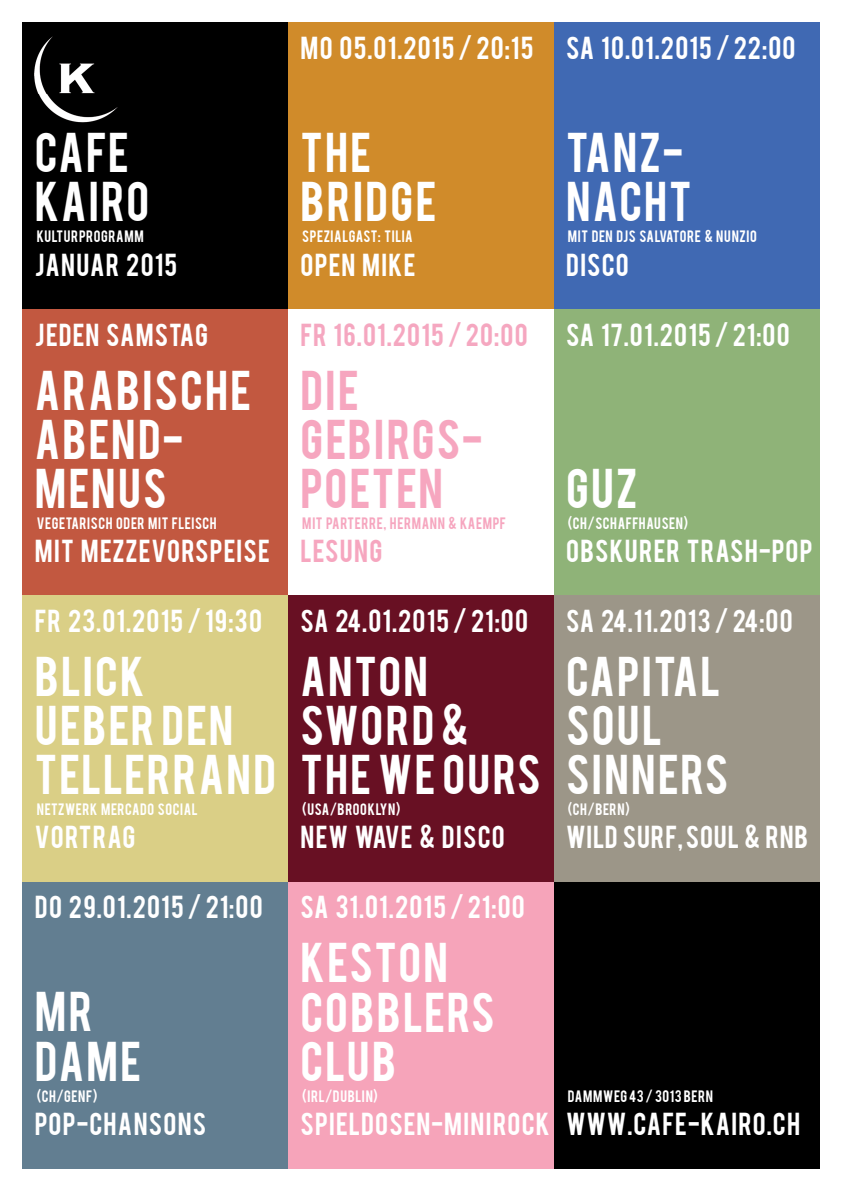
<style>
.page{position:relative;width:842px;height:1191px;background:#fff}
.page>*{position:absolute;margin:0;border:0;box-sizing:border-box;transform-origin:0 0}
.t1{font:44px/49px "Bebas";letter-spacing:.05em;color:#fff}
.t2{font:44px/49px "Bebas";letter-spacing:.045em;color:#f6a6bf}
.t3{font:44px/49px "Bebas";letter-spacing:.03em;color:#fff}
.t4{font:25px "Bebas";letter-spacing:.045em;color:#fff}
.t5{font:25px "Bebas";letter-spacing:.05em;color:#f5a7c0}
.t6{font:25px "Bebas";letter-spacing:.05em;color:#f6a6bf}
.t7{font:13px "Bebas";letter-spacing:.05em;color:#fff}
.t8{font:13px "Bebas";letter-spacing:.05em;color:#f6a6bf}
</style>
<div class="page">
<div style="left:288px;top:882px;width:266px;height:286px;background:#f6a4ba"></div>
<div style="left:23px;top:23px;width:265px;height:286px;background:#000"></div>
<div style="left:288px;top:23px;width:266px;height:286px;background:#d08b2a"></div>
<div style="left:554px;top:23px;width:265px;height:286px;background:#4069b3"></div>
<div style="left:23px;top:309px;width:265px;height:286px;background:#c25840"></div>
<div style="left:554px;top:309px;width:265px;height:286px;background:#8fb378"></div>
<div style="left:23px;top:595px;width:265px;height:287px;background:#dacf86"></div>
<div style="left:288px;top:595px;width:266px;height:287px;background:#681023"></div>
<div style="left:554px;top:595px;width:265px;height:287px;background:#9c9688"></div>
<div style="left:23px;top:882px;width:265px;height:286px;background:#627e91"></div>
<img style="left:35px;top:37px;width:82px;height:86px">
<div style="left:554px;top:882px;width:265px;height:286px;background:#000"></div>
<p class="t4" style="left:300px;top:30px;width:234px">MO 05.01.2015 / 20:15</p>
<p class="t4" style="left:566px;top:30px;width:231px">SA 10.01.2015 / 22:00</p>
<h1 class="t3" style="left:35px;top:125px;width:116px">CAFE<br>KAIRO</h1>
<p class="t4" style="left:35px;top:246px;width:144px">JANUAR 2015</p>
<p class="t7" style="left:37px;top:227px;width:109px">KULTURPROGRAMM</p>
<h1 class="t1" style="left:300px;top:125px;width:138px">THE<br>BRIDGE</h1>
<p class="t7" style="left:302px;top:227px;width:112px">SPEZIALGAST: TILIA</p>
<p class="t4" style="left:300px;top:246px;width:117px">OPEN MIKE</p>
<h1 class="t1" style="left:566px;top:125px;width:127px">TANZ-<br>NACHT</h1>
<p class="t7" style="left:568px;top:227px;width:191px">MIT DEN DJS SALVATORE &amp; NUNZIO</p>
<p class="t4" style="left:566px;top:246px;width:64px">DISCO</p>
<p class="t4" style="left:35px;top:316px;width:175px">JEDEN SAMSTAG</p>
<p class="t5" style="left:300px;top:316px;width:229px">FR 16.01.2015 / 20:OO</p>
<p class="t4" style="left:566px;top:316px;width:225px">SA 17.01.2015 / 21:00</p>
<h1 class="t1" style="left:35px;top:362px;width:218px">ARABISCHE<br>ABEND-<br>MENUS</h1>
<h1 class="t2" style="left:300px;top:362px;width:184px">DIE<br>GEBIRGS-<br>POETEN</h1>
<h1 class="t1" style="left:566px;top:460px;width:73px">GUZ</h1>
<p class="t7" style="left:37px;top:513px;width:181px">VEGETARISCH ODER MIT FLEISCH</p>
<p class="t8" style="left:302px;top:513px;width:205px">MIT PARTERRE, HERMANN &amp; KAEMPF</p>
<p class="t7" style="left:568px;top:513px;width:122px">(CH/SCHAFFHAUSEN)</p>
<p class="t4" style="left:35px;top:532px;width:236px">MIT MEZZEVORSPEISE</p>
<p class="t6" style="left:300px;top:532px;width:84px">LESUNG</p>
<p class="t4" style="left:566px;top:532px;width:248px">OBSKURER TRASH-POP</p>
<p class="t4" style="left:35px;top:602px;width:229px">FR 23.01.2015 / 19:30</p>
<p class="t4" style="left:300px;top:602px;width:229px">SA 24.01.2015 / 21:00</p>
<p class="t4" style="left:566px;top:602px;width:228px">SA 24.11.2013 / 24:00</p>
<h1 class="t1" style="left:35px;top:649px;width:243px">BLICK<br>UEBER DEN<br>TELLERRAND</h1>
<h1 class="t1" style="left:300px;top:649px;width:242px">ANTON<br>SWORD &amp;<br>THE WE OURS</h1>
<h1 class="t1" style="left:566px;top:649px;width:164px">CAPITAL<br>SOUL<br>SINNERS</h1>
<p class="t7" style="left:37px;top:800px;width:163px">NETZWERK MERCADO SOCIAL</p>
<p class="t7" style="left:302px;top:800px;width:100px">(USA/BROOKLYN)</p>
<p class="t7" style="left:568px;top:800px;width:63px">(CH/BERN)</p>
<p class="t4" style="left:35px;top:819px;width:102px">VORTRAG</p>
<p class="t4" style="left:300px;top:819px;width:206px">NEW WAVE &amp; DISCO</p>
<p class="t4" style="left:566px;top:819px;width:244px">WILD SURF, SOUL &amp; RNB</p>
<p class="t4" style="left:35px;top:889px;width:229px">DO 29.01.2015 / 21:00</p>
<p class="t4" style="left:300px;top:889px;width:226px">SA 31.01.2015 / 21:00</p>
<h1 class="t1" style="left:35px;top:984px;width:108px">MR<br>DAME</h1>
<h1 class="t1" style="left:300px;top:935px;width:196px">KESTON<br>COBBLERS<br>CLUB</h1>
<p class="t7" style="left:37px;top:1086px;width:62px">(CH/GENF)</p>
<p class="t7" style="left:302px;top:1086px;width:77px">(IRL/DUBLIN)</p>
<p class="t7" style="left:568px;top:1086px;width:147px">DAMMWEG 43 / 3013 BERN</p>
<p class="t4" style="left:35px;top:1105px;width:173px">POP-CHANSONS</p>
<p class="t4" style="left:300px;top:1105px;width:251px">SPIELDOSEN-MINIROCK</p>
<p class="t4" style="left:566px;top:1105px;width:236px">WWW.CAFE-KAIRO.CH</p>
</div>
